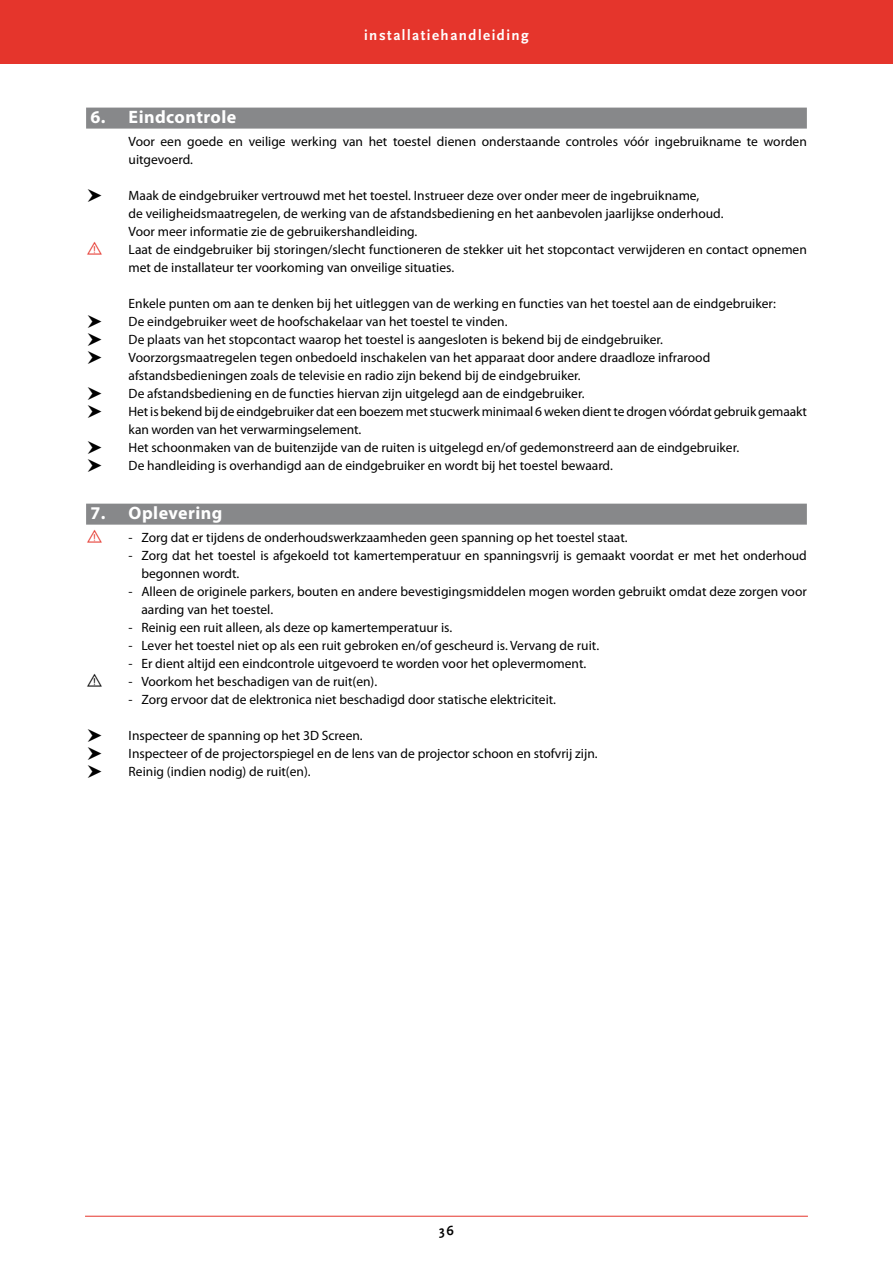
<style>
.page{position:relative;width:893px;height:1263px;background:#fff}
.page>*{position:absolute;margin:0;border:0;box-sizing:border-box;transform-origin:0 0}
.t1{font:700 18px "Myriad Pro";letter-spacing:.025em;color:#fff}
.t2{font:700 15px "Scala Sans";letter-spacing:.1em;color:#fff}
.t3{font:13.5px/18px "Myriad Pro";color:#000}
.t4{font:700 13.5px "Scala Sans";color:#000}
</style>
<div class="page">
<div style="left:86px;top:108px;width:721px;height:21px;background:#87888a"></div>
<div style="left:86px;top:504px;width:721px;height:21px;background:#87888a"></div>
<hr style="left:85px;top:1216px;width:723px;height:1px;background:#e5352c">
<div style="left:0;top:0;width:893px;height:64px;background:#e5352c"></div>
<p class="t2" style="left:364px;top:27px;width:166px">installatiehandleiding</p>
<h1 class="t1" style="left:90px;top:105px;width:147px">6. Eindcontrole</h1>
<p class="t3" style="left:129px;top:132px;width:680px">Voor een goede en veilige werking van het toestel dienen onderstaande controles vóór ingebruikname te worden uitgevoerd.</p>
<p class="t3" style="left:129px;top:186px;width:596px">Maak de eindgebruiker vertrouwd met het toestel. Instrueer deze over onder meer de ingebruikname,<br>de veiligheidsmaatregelen, de werking van de afstandsbediening en het aanbevolen jaarlijkse onderhoud.<br>Voor meer informatie zie de gebruikershandleiding.</p>
<p class="t3" style="left:129px;top:240px;width:680px">Laat de eindgebruiker bij storingen/slecht functioneren de stekker uit het stopcontact verwijderen en contact opnemen met de installateur ter voorkoming van onveilige situaties.</p>
<p class="t3" style="left:129px;top:294px;width:680px">Enkele punten om aan te denken bij het uitleggen van de werking en functies van het toestel aan de eindgebruiker:<br>De eindgebruiker weet de hoofschakelaar van het toestel te vinden.<br>De plaats van het stopcontact waarop het toestel is aangesloten is bekend bij de eindgebruiker.<br>Voorzorgsmaatregelen tegen onbedoeld inschakelen van het apparaat door andere draadloze infrarood afstandsbedieningen zoals de televisie en radio zijn bekend bij de eindgebruiker.<br>De afstandsbediening en de functies hiervan zijn uitgelegd aan de eindgebruiker.<br>Het is bekend bij de eindgebruiker dat een boezem met stucwerk minimaal 6 weken dient te drogen vóórdat gebruik gemaakt kan worden van het verwarmingselement.<br>Het schoonmaken van de buitenzijde van de ruiten is uitgelegd en/of gedemonstreerd aan de eindgebruiker.<br>De handleiding is overhandigd aan de eindgebruiker en wordt bij het toestel bewaard.</p>
<h1 class="t1" style="left:90px;top:501px;width:134px">7. Oplevering</h1>
<p class="t3" style="left:129px;top:528px;width:500px">- Zorg dat er tijdens de onderhoudswerkzaamheden geen spanning op het toestel staat.</p>
<p class="t3" style="left:141px;top:546px;width:667px;text-indent:-13px">- Zorg dat het toestel is afgekoeld tot kamertemperatuur en spanningsvrij is gemaakt voordat er met het onderhoud begonnen wordt.</p>
<p class="t3" style="left:141px;top:582px;width:667px;text-indent:-13px">- Alleen de originele parkers, bouten en andere bevestigingsmiddelen mogen worden gebruikt omdat deze zorgen voor aarding van het toestel.</p>
<p class="t3" style="left:129px;top:618px;width:325px">- Reinig een ruit alleen, als deze op kamertemperatuur is.</p>
<p class="t3" style="left:129px;top:636px;width:472px">- Lever het toestel niet op als een ruit gebroken en/of gescheurd is. Vervang de ruit.</p>
<p class="t3" style="left:129px;top:654px;width:459px">- Er dient altijd een eindcontrole uitgevoerd te worden voor het oplevermoment.</p>
<p class="t3" style="left:129px;top:672px;width:250px">- Voorkom het beschadigen van de ruit(en).</p>
<p class="t3" style="left:129px;top:690px;width:429px">- Zorg ervoor dat de elektronica niet beschadigd door statische elektriciteit.</p>
<p class="t3" style="left:129px;top:726px;width:470px">Inspecteer de spanning op het 3D Screen.<br>Inspecteer of de projectorspiegel en de lens van de projector schoon en stofvrij zijn.<br>Reinig (indien nodig) de ruit(en).</p>
<p class="t4" style="left:439px;top:1223px;width:16px">36</p>
</div>
